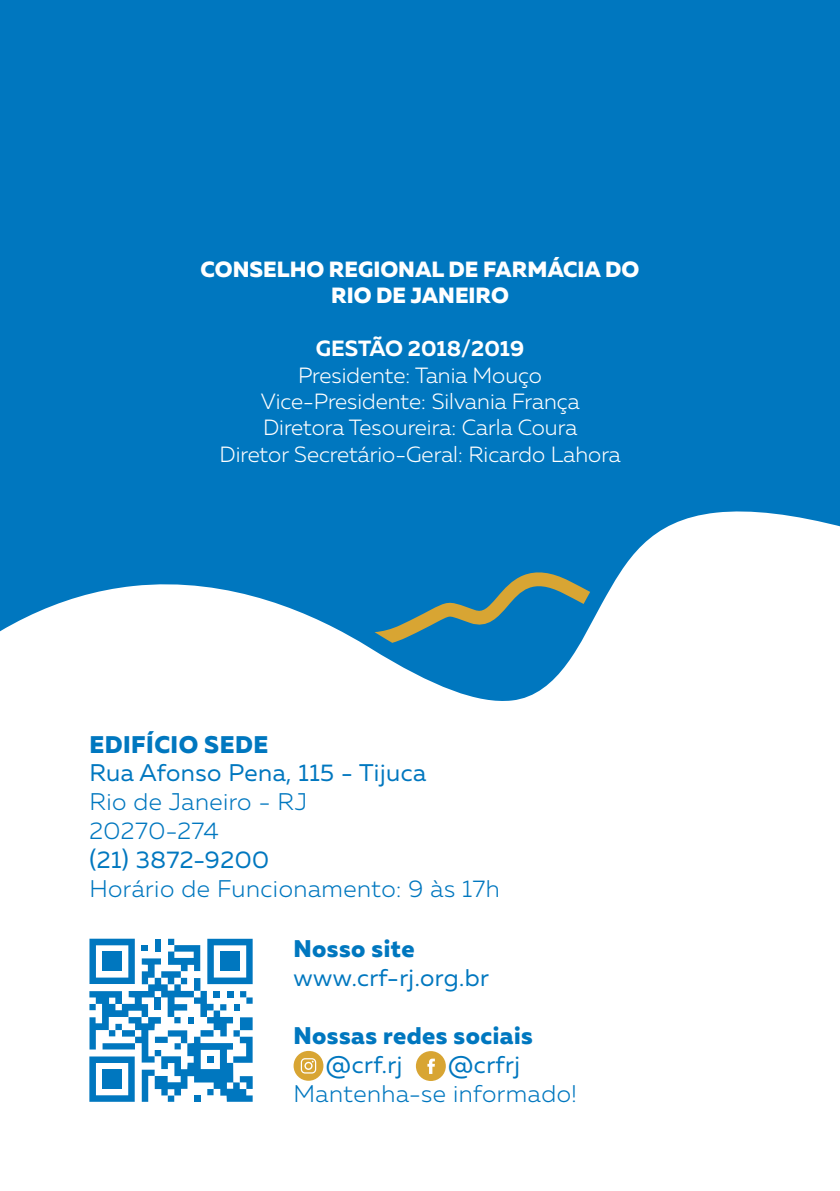
<style>
.page{position:relative;width:840px;height:1191px;background:#fff}
.page>*{position:absolute;margin:0;border:0;box-sizing:border-box;transform-origin:0 0}
.t1{font:300 24px/28.8px "Muller";letter-spacing:.02em;color:#0077bf}
.t2{font:24px "Muller";letter-spacing:.02em;color:#0077bf}
.t3{font:800 24px "Muller";letter-spacing:.02em;color:#0077bf}
.t4{font:300 22px/26.4px "Muller";color:#fff;text-align:center}
.t5{font:800 22px/26.4px "Muller";color:#fff;text-align:center}
.t6{font:700 22px "Muller";color:#fff}
</style>
<div class="page">
<div style="left:0;top:0;width:839px;height:787px;background:#0077bf"></div>
<svg style="left:0;top:511px;width:839px;height:204px;fill:#fff"></svg>
<div style="left:0;top:715px;width:839px;height:476px;background:#fff"></div>
<svg style="left:89px;top:938px;width:163px;height:163px"></svg>
<div style="left:102px;top:952px;width:20px;height:19px;background:#0077bf"></div>
<div style="left:220px;top:952px;width:19px;height:19px;background:#0077bf"></div>
<div style="left:102px;top:1069px;width:20px;height:19px;background:#0077bf"></div>
<svg style="left:293px;top:1051px;width:30px;height:29px"></svg>
<svg style="left:415px;top:1051px;width:30px;height:30px"></svg>
<p class="t5" style="left:200px;top:256px;width:440px">CONSELHO REGIONAL DE FARMÁCIA DO<br>RIO DE JANEIRO</p>
<p class="t6" style="left:315px;top:335px;width:210px">GESTÃO 2018/2019</p>
<p class="t4" style="left:219px;top:361px;width:402px">Presidente: Tania Mouço Vice-Presidente: Silvania França Diretora Tesoureira: Carla Coura<br>Diretor Secretário-Geral: Ricardo Lahora</p>
<p class="t3" style="left:89px;top:729px;width:180px">EDIFÍCIO SEDE</p>
<p class="t2" style="left:89px;top:758px;width:338px">Rua Afonso Pena, 115 - Tijuca</p>
<p class="t1" style="left:89px;top:787px;width:219px">Rio de Janeiro - RJ<br>20270-274</p>
<p class="t2" style="left:89px;top:845px;width:181px">(21) 3872-9200</p>
<p class="t1" style="left:89px;top:874px;width:411px">Horário de Funcionamento: 9 às 17h</p>
<p class="t3" style="left:293px;top:933px;width:122px">Nosso site</p>
<p class="t2" style="left:293px;top:963px;width:197px">www.crf-rj.org.br</p>
<p class="t3" style="left:293px;top:1020px;width:241px">Nossas redes sociais</p>
<p class="t2" style="left:326px;top:1049px;width:78px">@crf.rj</p>
<p class="t2" style="left:448px;top:1049px;width:73px">@crfrj</p>
<p class="t1" style="left:293px;top:1078px;width:284px">Mantenha-se informado!</p>
</div>
